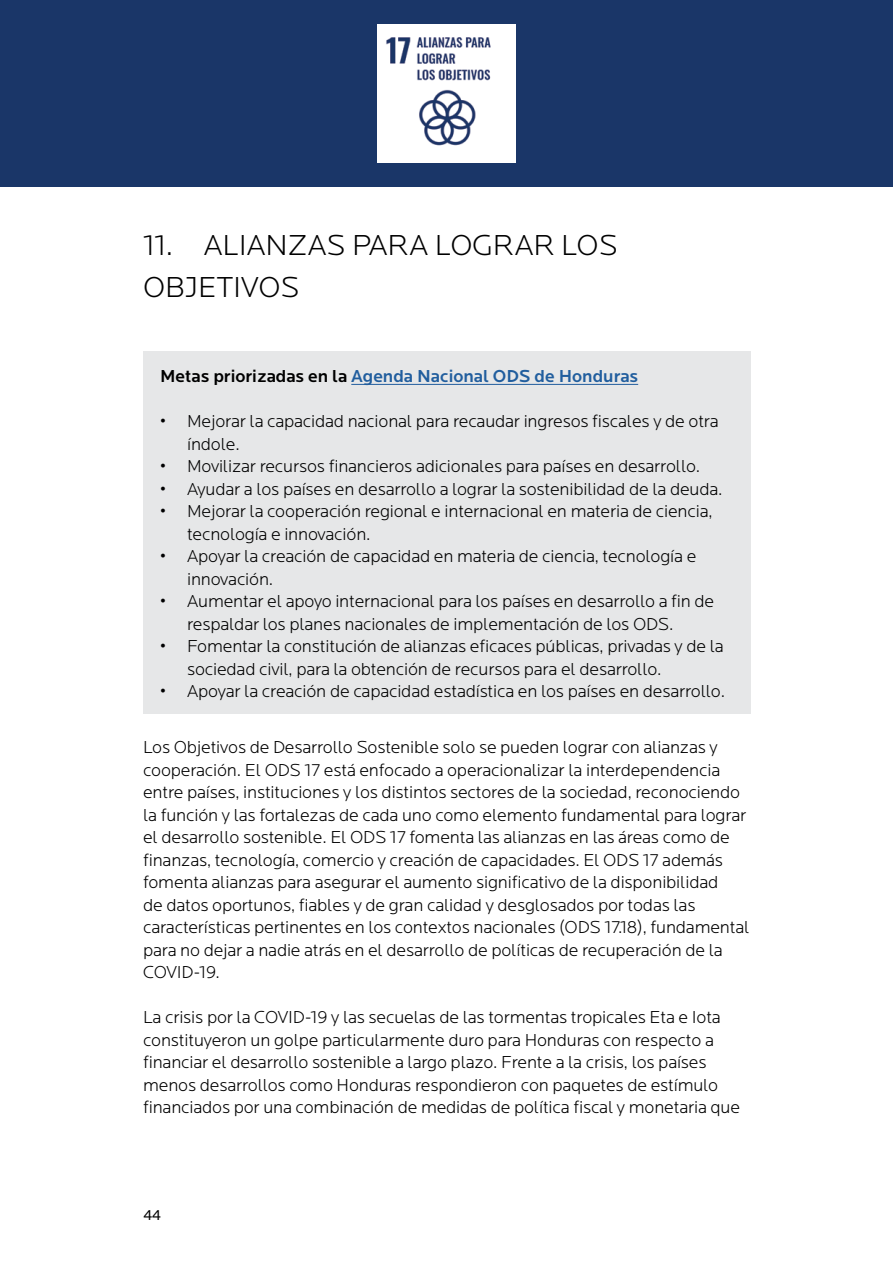
<style>
.page{position:relative;width:893px;height:1263px;background:#fff}
.page>*{position:absolute;margin:0;border:0;box-sizing:border-box;transform-origin:0 0}
.Locator_H1{font:300 30px/42px "Locator";color:#000}
.t1{font:300 18px/22.5px "Locator";letter-spacing:-.01em;color:#000}
.Box_Honduras{font:500 18px "Locator";color:#215e9e}
.t2{font:15px "Locator";color:#000}
.s1{color:#000}
</style>
<div class="page">
<div style="left:0;top:0;width:893px;height:186px;background:#1a3668"></div>
<img style="left:378px;top:24px;width:137px;height:138px">
<div style="left:143px;top:351px;width:607px;height:363px;background:#e6e7e8"></div>
<hr style="left:351px;top:384px;width:287px;height:1px;background:#215e9e">
<h1 class="Locator_H1" style="left:143px;top:225px;width:476px">11. ALIANZAS PARA LOGRAR LOS<br>OBJETIVOS</h1>
<p class="Box_Honduras" style="left:160px;top:366px;width:480px"><span class="s1">Metas priorizadas en la</span> Agenda Nacional ODS de Honduras</p>
<p class="t1" style="left:187px;top:410px;width:533px;text-indent:-27px">• Mejorar la capacidad nacional para recaudar ingresos fiscales y de otra índole.</p>
<p class="t1" style="left:160px;top:455px;width:542px">• Movilizar recursos financieros adicionales para países en desarrollo.</p>
<p class="t1" style="left:160px;top:478px;width:564px">• Ayudar a los países en desarrollo a lograr la sostenibilidad de la deuda.</p>
<p class="t1" style="left:187px;top:500px;width:527px;text-indent:-27px">• Mejorar la cooperación regional e internacional en materia de ciencia, tecnología e innovación.</p>
<p class="t1" style="left:187px;top:545px;width:511px;text-indent:-27px">• Apoyar la creación de capacidad en materia de ciencia, tecnología e innovación.</p>
<p class="t1" style="left:187px;top:590px;width:529px;text-indent:-27px">• Aumentar el apoyo internacional para los países en desarrollo a fin de respaldar los planes nacionales de implementación de los ODS.</p>
<p class="t1" style="left:187px;top:635px;width:538px;text-indent:-27px">• Fomentar la constitución de alianzas eficaces públicas, privadas y de la sociedad civil, para la obtención de recursos para el desarrollo.</p>
<p class="t1" style="left:160px;top:680px;width:566px">• Apoyar la creación de capacidad estadística en los países en desarrollo.</p>
<p class="t1" style="left:143px;top:736px;width:608px">Los Objetivos de Desarrollo Sostenible solo se pueden lograr con alianzas y cooperación. El ODS 17 está enfocado a operacionalizar la interdependencia entre países, instituciones y los distintos sectores de la sociedad, reconociendo la función y las fortalezas de cada uno como elemento fundamental para lograr el desarrollo sostenible. El ODS 17 fomenta las alianzas en las áreas como de finanzas, tecnología, comercio y creación de capacidades. El ODS 17 además fomenta alianzas para asegurar el aumento significativo de la disponibilidad<br>de datos oportunos, fiables y de gran calidad y desglosados por todas las características pertinentes en los contextos nacionales (ODS 17.18), fundamental para no dejar a nadie atrás en el desarrollo de políticas de recuperación de la COVID-19.</p>
<p class="t1" style="left:143px;top:1006px;width:598px">La crisis por la COVID-19 y las secuelas de las tormentas tropicales Eta e Iota constituyeron un golpe particularmente duro para Honduras con respecto a financiar el desarrollo sostenible a largo plazo. Frente a la crisis, los países menos desarrollos como Honduras respondieron con paquetes de estímulo financiados por una combinación de medidas de política fiscal y monetaria que</p>
<p class="t2" style="left:143px;top:1207px;width:19px">44</p>
</div>
